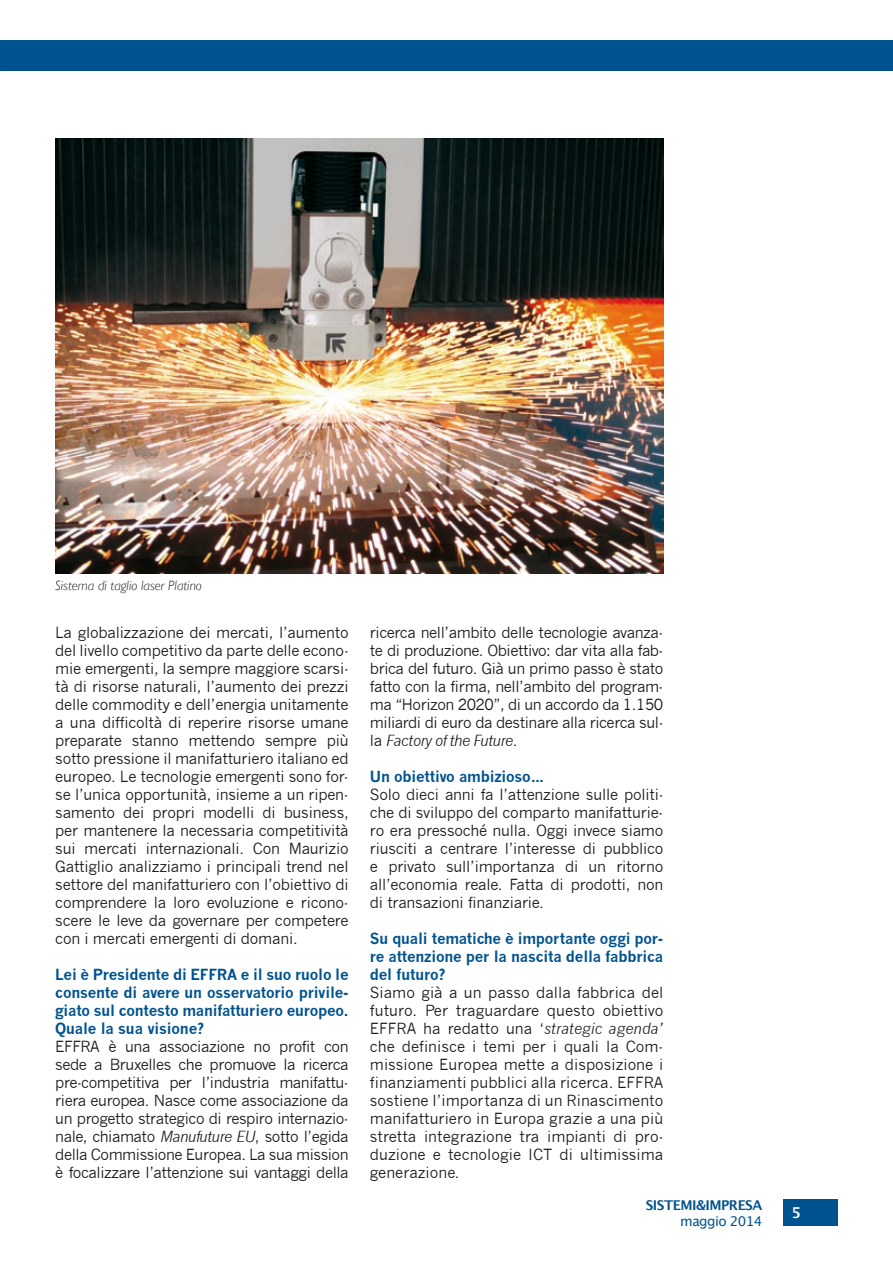
<style>
.page{position:relative;width:893px;height:1263px;background:#fff}
.page>*{position:absolute;margin:0;border:0;box-sizing:border-box;transform-origin:0 0}
.t1{font:15px/18px "News Gothic";letter-spacing:-.015em;color:#1a171c;text-align:justify}
.t2{font:700 15px/18px "News Gothic";letter-spacing:-.015em;color:#00538e;text-align:justify}
.t3{font:600 15px "Lucida Sans";color:#fff}
.t4{font:italic 300 13.5px "Gill Sans";color:#1a171c}
.t5{font:700 13.5px "Lucida Grande";letter-spacing:-.04em;color:#00538e}
.t6{font:13.5px "Lucida Grande";letter-spacing:-.04em;color:#00538e}
.s1{font-style:italic}
</style>
<div class="page">
<div style="left:784px;top:1199px;width:54px;height:27px;background:#00538e"></div>
<div style="left:0;top:40px;width:893px;height:31px;background:#00538e"></div>
<img style="left:55px;top:138px;width:608px;height:435px">
<p class="t4" style="left:55px;top:578px;width:148px">Sistema di taglio laser Platino</p>
<p class="t1" style="left:55px;top:623px;width:295px">La globalizzazione dei mercati, l’aumento del livello competitivo da parte delle econo&shy;mie emergenti, la sempre maggiore scarsi&shy;tà di risorse naturali, l’aumento dei prezzi delle commodity e dell’energia unitamente a una difficoltà di reperire risorse umane preparate stanno mettendo sempre più sotto pressione il manifatturiero italiano ed europeo. Le tecnologie emergenti sono for&shy;se l’unica opportunità, insieme a un ripen&shy;samento dei propri modelli di business, per mantenere la necessaria competitività sui mercati internazionali. Con Maurizio Gattiglio analizziamo i principali trend nel settore del manifatturiero con l’obiettivo di comprendere la loro evoluzione e ricono&shy;scere le leve da governare per competere con i mercati emergenti di domani.</p>
<p class="t2" style="left:55px;top:965px;width:295px">Lei è Presidente di EFFRA e il suo ruolo le consente di avere un osservatorio privile&shy;giato sul contesto manifatturiero europeo.<br>Quale la sua visione?</p>
<p class="t1" style="left:55px;top:1037px;width:295px">EFFRA è una associazione no profit con sede a Bruxelles che promuove la ricerca pre-competitiva per l’industria manifattu&shy;riera europea. Nasce come associazione da un progetto strategico di respiro internazio&shy;nale, chiamato <span class="s1">Manufuture EU</span>, sotto l’egida della Commissione Europea. La sua mission è focalizzare l’attenzione sui vantaggi della</p>
<p class="t1" style="left:370px;top:623px;width:295px">ricerca nell’ambito delle tecnologie avanza&shy;te di produzione. Obiettivo: dar vita alla fab&shy;brica del futuro. Già un primo passo è stato fatto con la firma, nell’ambito del program&shy;ma “Horizon 2020”, di un accordo da 1.150 miliardi di euro da destinare alla ricerca sul&shy;la <span class="s1">Factory of the Future</span>.</p>
<p class="t2" style="left:370px;top:767px;width:176px">Un obiettivo ambizioso…</p>
<p class="t1" style="left:370px;top:785px;width:295px">Solo dieci anni fa l’attenzione sulle politi&shy;che di sviluppo del comparto manifatturie&shy;ro era pressoché nulla. Oggi invece siamo riusciti a centrare l’interesse di pubblico e privato sull’importanza di un ritorno all’economia reale. Fatta di prodotti, non di transazioni finanziarie.</p>
<p class="t2" style="left:370px;top:929px;width:295px">Su quali tematiche è importante oggi por&shy;re attenzione per la nascita della fabbrica del futuro?</p>
<p class="t1" style="left:370px;top:983px;width:295px">Siamo già a un passo dalla fabbrica del futuro. Per traguardare questo obiettivo EFFRA ha redatto una ‘<span class="s1">strategic agenda’ </span>che definisce i temi per i quali la Com&shy;missione Europea mette a disposizione i finanziamenti pubblici alla ricerca. EFFRA sostiene l’importanza di un Rinascimento manifatturiero in Europa grazie a una più stretta integrazione tra impianti di pro&shy;duzione e tecnologie ICT di ultimissima generazione.</p>
<p class="t5" style="left:646px;top:1194px;width:118px">SISTEMI&amp;IMPRESA</p>
<p class="t6" style="left:680px;top:1213px;width:84px">maggio 2014</p>
<p class="t3" style="left:792px;top:1204px;width:11px">5</p>
</div>
